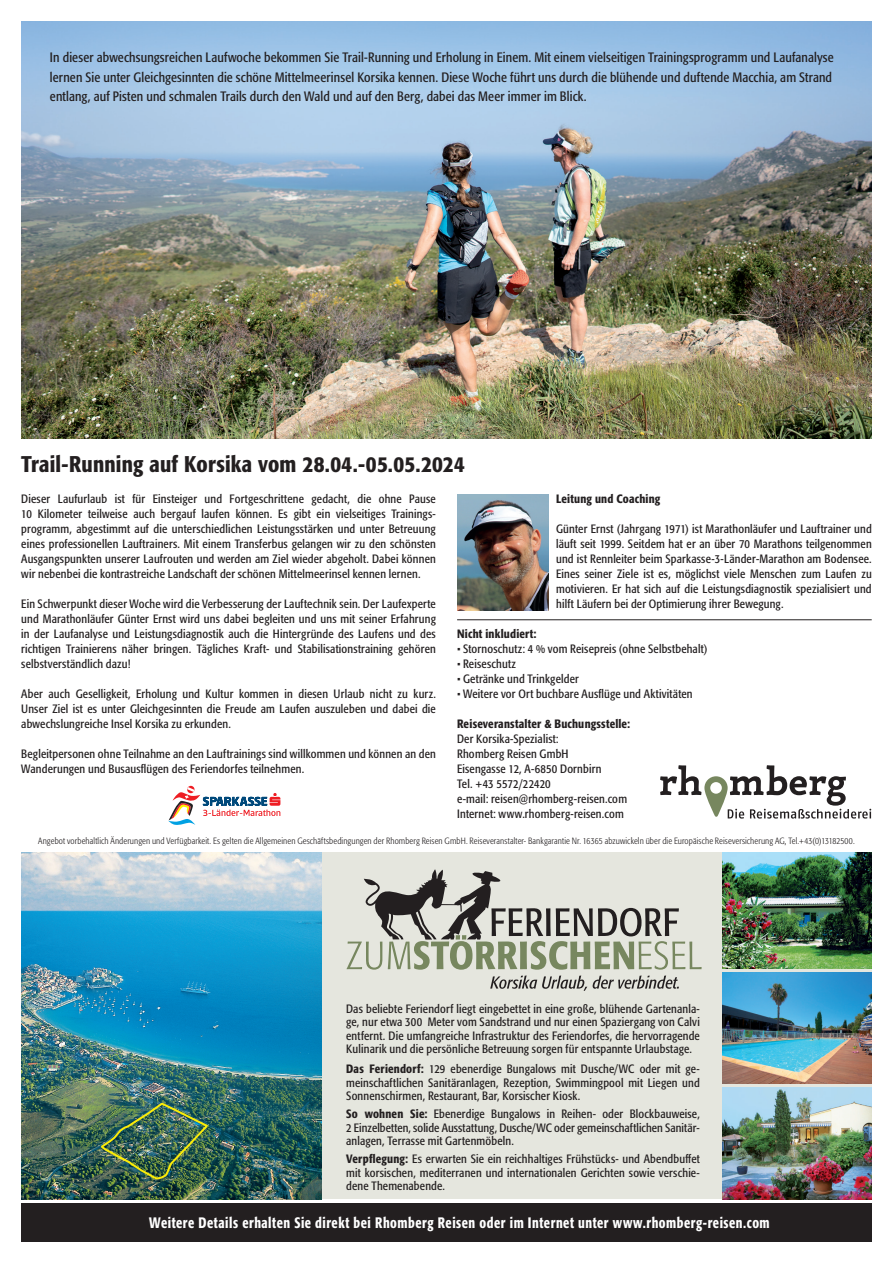
<style>
.page{position:relative;width:893px;height:1263px;background:#fff}
.page>*{position:absolute;margin:0;border:0;box-sizing:border-box;transform-origin:0 0}
.t1{font:500 condensed 22.5px "Formata";letter-spacing:.01em;color:#231f20}
.t2{font:500 condensed 15px "Formata";letter-spacing:.04em;color:#fff;scale:.9 1}
.t3{font:condensed 13.5px/19.5px "Formata";letter-spacing:.01em;color:#231f20}
.t4{font:condensed 12px/15px "Formata";letter-spacing:.015em;color:#231f20;text-align:justify}
.t5{font:500 condensed 12px "Formata";letter-spacing:.015em;color:#231f20}
.t6{font:300 condensed 9px "Formata";letter-spacing:.015em;color:#231f20}
.s1{font-weight:500}
</style>
<div class="page">
<img style="left:21px;top:21px;width:851px;height:417px">
<div style="left:21px;top:852px;width:851px;height:347px;background:#e5e6de"></div>
<img style="left:21px;top:852px;width:300px;height:347px">
<img style="left:723px;top:852px;width:149px;height:117px">
<img style="left:723px;top:1087px;width:149px;height:112px">
<img style="left:723px;top:972px;width:149px;height:112px">
<div style="left:21px;top:1203px;width:851px;height:39px;background:#231f20"></div>
<hr style="left:457px;top:619px;width:415px;height:1px;background:#231f20">
<svg style="left:346px;top:869px;width:356px;height:122px"></svg>
<svg style="left:660px;top:765px;width:211px;height:54px"></svg>
<img style="left:457px;top:494px;width:92px;height:116px">
<svg style="left:168px;top:787px;width:112px;height:38px"></svg>
<p class="t3" style="left:50px;top:48px;width:785px">In dieser abwechsungsreichen Laufwoche bekommen Sie Trail-Running und Erholung in Einem. Mit einem vielseitigen Trainingsprogramm und Laufanalyse lernen Sie unter Gleichgesinnten die schöne Mittelmeerinsel Korsika kennen. Diese Woche führt uns durch die blühende und duftende Macchia, am Strand entlang, auf Pisten und schmalen Trails durch den Wald und auf den Berg, dabei das Meer immer im Blick.</p>
<h1 class="t1" style="left:21px;top:451px;width:445px">Trail-Running auf Korsika vom 28.04.-05.05.2024</h1>
<p class="t4" style="left:21px;top:491px;width:416px">Dieser Laufurlaub ist für Einsteiger und Fortgeschrittene gedacht, die ohne Pause 10 Kilometer teilweise auch bergauf laufen können. Es gibt ein vielseitiges Trainings&shy;programm, abgestimmt auf die unterschiedlichen Leistungsstärken und unter Betreuung eines professionellen Lauftrainers. Mit einem Transferbus gelangen wir zu den schönsten Ausgangspunkten unserer Laufrouten und werden am Ziel wieder abgeholt. Dabei können wir nebenbei die kontrastreiche Landschaft der schönen Mittelmeerinsel kennen lernen.</p>
<p class="t4" style="left:21px;top:596px;width:416px">Ein Schwerpunkt dieser Woche wird die Verbesserung der Lauftechnik sein. Der Laufexperte und Marathonläufer Günter Ernst wird uns dabei begleiten und uns mit seiner Erfahrung in der Laufanalyse und Leistungsdiagnostik auch die Hintergründe des Laufens und des richtigen Trainierens näher bringen. Tägliches Kraft- und Stabilisationstraining gehören selbstverständlich dazu!</p>
<p class="t4" style="left:21px;top:686px;width:416px">Aber auch Geselligkeit, Erholung und Kultur kommen in diesen Urlaub nicht zu kurz.<br>Unser Ziel ist es unter Gleichgesinnten die Freude am Laufen auszuleben und dabei die abwechslungreiche Insel Korsika zu erkunden.</p>
<p class="t4" style="left:21px;top:746px;width:416px">Begleitpersonen ohne Teilnahme an den Lauftrainings sind willkommen und können an den<br>Wanderungen und Busausflügen des Feriendorfes teilnehmen.</p>
<p class="t5" style="left:556px;top:492px;width:106px">Leitung und Coaching</p>
<p class="t4" style="left:556px;top:521px;width:317px">Günter Ernst (Jahrgang 1971) ist Marathonläufer und Lauftrainer und läuft seit 1999. Seitdem hat er an über 70 Marathons teilgenommen und ist Rennleiter beim Sparkasse-3-Länder-Marathon am Bodensee.<br>Eines seiner Ziele ist es, möglichst viele Menschen zum Laufen zu motivieren. Er hat sich auf die Leistungsdiagnostik spezialisiert und hilft Läufern bei der Optimierung ihrer Bewegung.</p>
<p class="t5" style="left:457px;top:627px;width:81px">Nicht inkludiert:</p>
<p class="t4" style="left:457px;top:641px;width:252px">• Stornoschutz: 4 % vom Reisepreis (ohne Selbstbehalt)</p>
<p class="t4" style="left:457px;top:656px;width:60px">• Reiseschutz</p>
<p class="t4" style="left:457px;top:671px;width:123px">• Getränke und Trinkgelder</p>
<p class="t4" style="left:457px;top:686px;width:237px">• Weitere vor Ort buchbare Ausflüge und Aktivitäten</p>
<p class="t5" style="left:457px;top:717px;width:175px">Reiseveranstalter &amp; Buchungsstelle:</p>
<p class="t4" style="left:457px;top:731px;width:171px;text-align:left">Der Korsika-Spezialist:<br>Rhomberg Reisen GmbH<br>Eisengasse 12, A-6850 Dornbirn<br>Tel. +43 5572/22420<br>e-mail: reisen@rhomberg-reisen.com<br>Internet: www.rhomberg-reisen.com</p>
<p class="t6" style="left:38px;top:835px;width:818px">Angebot vorbehaltlich Änderungen und Verfügbarkeit. Es gelten die Allgemeinen Geschäftsbedingungen der Rhomberg Reisen GmbH. Reiseveranstalter- Bankgarantie Nr. 16365 abzuwickeln über die Europäische Reiseversicherung AG, Tel.+43(0)13182500.</p>
<p class="t4" style="left:346px;top:1001px;width:355px;line-height:13.5px">Das beliebte Feriendorf liegt eingebettet in eine große, blühende Gartenanla&shy;ge, nur etwa 300 Meter vom Sandstrand und nur einen Spaziergang von Calvi entfernt. Die umfangreiche Infrastruktur des Feriendorfes, die hervorragende Kulinarik und die persönliche Betreuung sorgen für entspannte Urlaubstage.</p>
<p class="t4" style="left:346px;top:1062px;width:355px;line-height:13.5px"><span class="s1">Das Feriendorf:</span> 129 ebenerdige Bungalows mit Dusche/WC oder mit ge&shy;meinschaftlichen Sanitäranlagen, Rezeption, Swimmingpool mit Liegen und Sonnenschirmen, Restaurant, Bar, Korsischer Kiosk.</p>
<p class="t4" style="left:346px;top:1107px;width:355px;line-height:13.5px"><span class="s1">So wohnen Sie:</span> Ebenerdige Bungalows in Reihen- oder Blockbauweise, 2 Einzelbetten, solide Ausstattung, Dusche/WC oder gemeinschaftlichen Sanitär&shy;anlagen, Terrasse mit Gartenmöbeln.</p>
<p class="t4" style="left:346px;top:1152px;width:355px;line-height:13.5px"><span class="s1">Verpflegung:</span> Es erwarten Sie ein reichhaltiges Frühstücks- und Abendbuffet mit korsischen, mediterranen und internationalen Gerichten sowie verschie&shy;dene Themenabende.</p>
<p class="t2" style="left:149px;top:1213px;width:691px">Weitere Details erhalten Sie direkt bei Rhomberg Reisen oder im Internet unter www.rhomberg-reisen.com</p>
</div>
